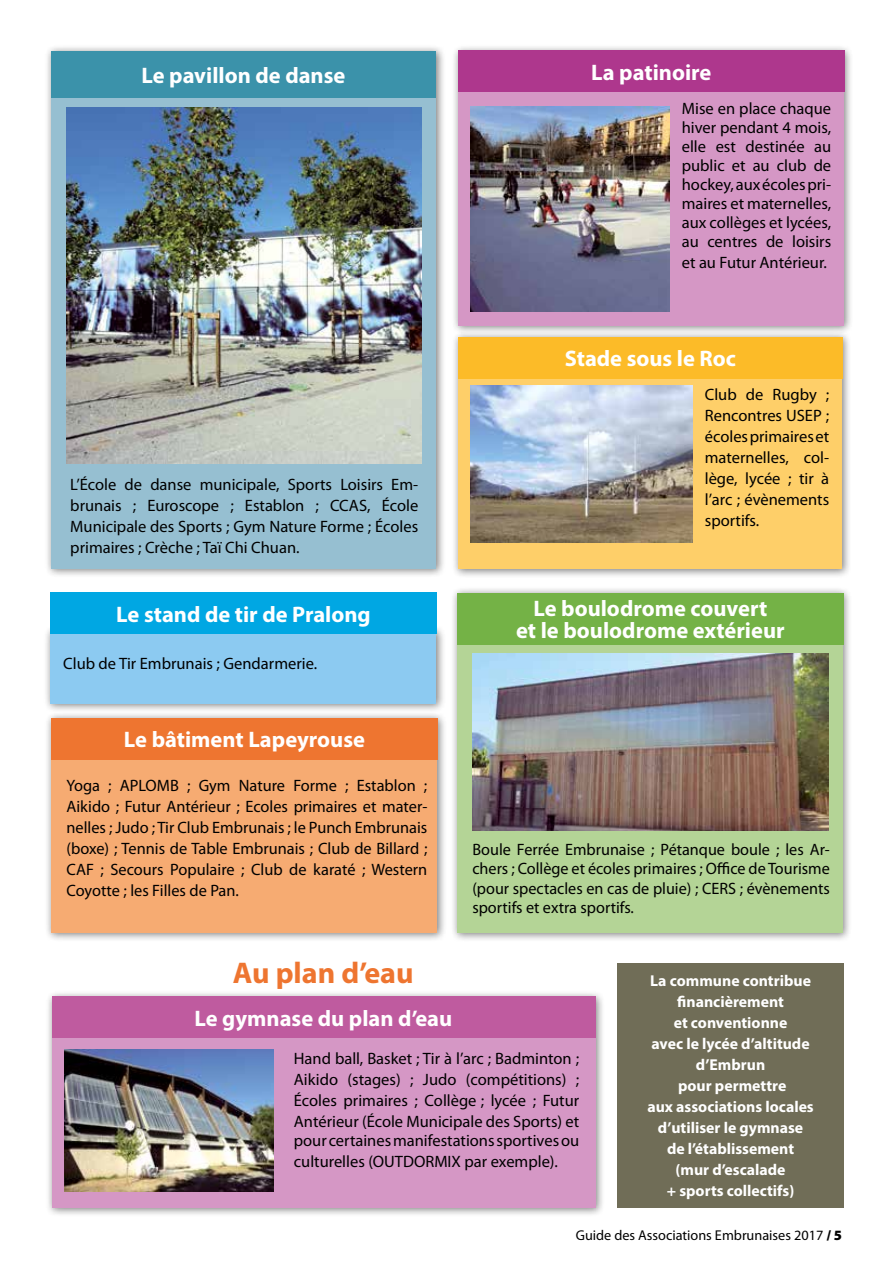
<style>
.page{position:relative;width:893px;height:1263px;background:#fff}
.page>*{position:absolute;margin:0;border:0;box-sizing:border-box;transform-origin:0 0}
.t1{font:700 30px "Myriad Pro";color:#ee7530}
.t2{font:700 22.5px/22.5px "Myriad Pro";color:#fff;text-align:center}
.t3{font:16.5px/21px "Myriad Pro";color:#000;text-align:justify}
.t4{font:700 15.75px/21px "Myriad Pro";color:#fff;text-align:center}
.t5{font:14.25px "Myriad Pro";color:#000}
.s1{font-weight:900}
</style>
<div class="page">
<div style="left:44px;top:44px;width:402px;height:535px;background:#000;opacity:.5"></div>
<div style="left:51px;top:51px;width:385px;height:518px;background:#96bfd1"></div>
<div style="left:45px;top:990px;width:560px;height:227px;background:#000;opacity:.5"></div>
<div style="left:52px;top:997px;width:543px;height:211px;background:#d597c5"></div>
<div style="left:43px;top:624px;width:403px;height:89px;background:#000;opacity:.5"></div>
<div style="left:50px;top:631px;width:386px;height:73px;background:#8ccaf1"></div>
<div style="left:451px;top:330px;width:400px;height:248px;background:#000;opacity:.5"></div>
<div style="left:458px;top:337px;width:384px;height:232px;background:#fecf69"></div>
<div style="left:44px;top:711px;width:403px;height:231px;background:#000;opacity:.5"></div>
<div style="left:51px;top:718px;width:386px;height:214px;background:#f6ab72"></div>
<div style="left:450px;top:586px;width:403px;height:356px;background:#000;opacity:.5"></div>
<div style="left:457px;top:593px;width:386px;height:339px;background:#b4d496"></div>
<div style="left:451px;top:44px;width:403px;height:291px;background:#000;opacity:.5"></div>
<div style="left:458px;top:51px;width:386px;height:274px;background:#d597c5"></div>
<img style="left:66px;top:107px;width:356px;height:357px">
<img style="left:65px;top:1050px;width:209px;height:141px">
<img style="left:470px;top:385px;width:222px;height:157px">
<img style="left:470px;top:106px;width:199px;height:205px">
<img style="left:473px;top:653px;width:356px;height:178px">
<div style="left:51px;top:51px;width:385px;height:46px;background:#3b92aa"></div>
<div style="left:52px;top:997px;width:544px;height:41px;background:#bf5b9f"></div>
<div style="left:51px;top:593px;width:386px;height:41px;background:#00a7e3"></div>
<div style="left:458px;top:337px;width:384px;height:41px;background:#fcbb28"></div>
<div style="left:51px;top:718px;width:386px;height:41px;background:#ee7530"></div>
<div style="left:457px;top:593px;width:386px;height:51px;background:#74b246"></div>
<div style="left:458px;top:51px;width:386px;height:41px;background:#ae378d"></div>
<div style="left:617px;top:963px;width:227px;height:245px;background:#706d57"></div>
<h2 class="t2" style="left:142px;top:63px;width:205px">Le pavillon de danse</h2>
<p class="t3" style="left:70px;top:474px;width:349px">L’École de danse municipale, Sports Loisirs Em&shy;brunais ; Euroscope ; Establon ; CCAS, École Municipale des Sports ; Gym Nature Forme ; Écoles primaires ; Crèche ; Taï Chi Chuan.</p>
<h2 class="t2" style="left:116px;top:602px;width:256px">Le stand de tir de Pralong</h2>
<p class="t3" style="left:63px;top:653px;width:255px">Club de Tir Embrunais ; Gendarmerie.</p>
<h2 class="t2" style="left:124px;top:728px;width:242px">Le bâtiment Lapeyrouse</h2>
<p class="t3" style="left:66px;top:776px;width:362px">Yoga ; APLOMB ; Gym Nature Forme ; Establon ; Aikido ; Futur Antérieur ; Ecoles primaires et mater&shy;nelles ; Judo ; Tir Club Embrunais ; le Punch Embrunais (boxe) ; Tennis de Table Embrunais ; Club de Billard ; CAF ; Secours Populaire ; Club de karaté ; Western Coyotte ; les Filles de Pan.</p>
<h2 class="t2" style="left:591px;top:60px;width:122px">La patinoire</h2>
<p class="t3" style="left:682px;top:99px;width:151px;line-height:18.9px">Mise en place chaque hiver pendant 4 mois, elle est destinée au public et au club de hockey, aux écoles pri&shy;maires et maternelles, aux collèges et lycées, au centres de loisirs</p>
<p class="t3" style="left:682px;top:252px;width:147px">et au Futur Antérieur.</p>
<h2 class="t2" style="left:565px;top:346px;width:173px">Stade sous le Roc</h2>
<p class="t3" style="left:705px;top:384px;width:126px">Club de Rugby ; Rencontres USEP ; écoles primaires et maternelles, col&shy;lège, lycée ; tir à l’arc ; évènements sportifs.</p>
<h2 class="t2" style="left:516px;top:596px;width:270px">Le boulodrome couvert<br>et le boulodrome extérieur</h2>
<p class="t3" style="left:472px;top:840px;width:359px;line-height:19.5px">Boule Ferrée Embrunaise ; Pétanque boule ; les Ar&shy;chers ; Collège et écoles primaires ; Office de Tourisme (pour spectacles en cas de pluie) ; CERS ; évènements sportifs et extra sportifs.</p>
<h1 class="t1" style="left:233px;top:953px;width:182px">Au plan d’eau</h1>
<h2 class="t2" style="left:195px;top:1006px;width:259px">Le gymnase du plan d’eau</h2>
<p class="t3" style="left:294px;top:1048px;width:287px">Hand ball, Basket ; Tir à l’arc ; Badminton ; Aikido (stages) ; Judo (compétitions) ; Écoles primaires ; Collège ; lycée ; Futur Antérieur (École Municipale des Sports) et</p>
<p class="t3" style="left:294px;top:1130px;width:287px">pour certaines manifestations sportives ou culturelles (OUTDORMIX par exemple).</p>
<p class="t4" style="left:647px;top:970px;width:168px">La commune contribue financièrement<br>et conventionne<br>avec le lycée d’altitude d’Embrun<br>pour permettre<br>aux associations locales d’utiliser le gymnase de l’établissement<br>(mur d’escalade<br>+ sports collectifs)</p>
<p class="t5" style="left:576px;top:1227px;width:268px">Guide des Associations Embrunaises 2017 <span class="s1">/ 5</span></p>
</div>
